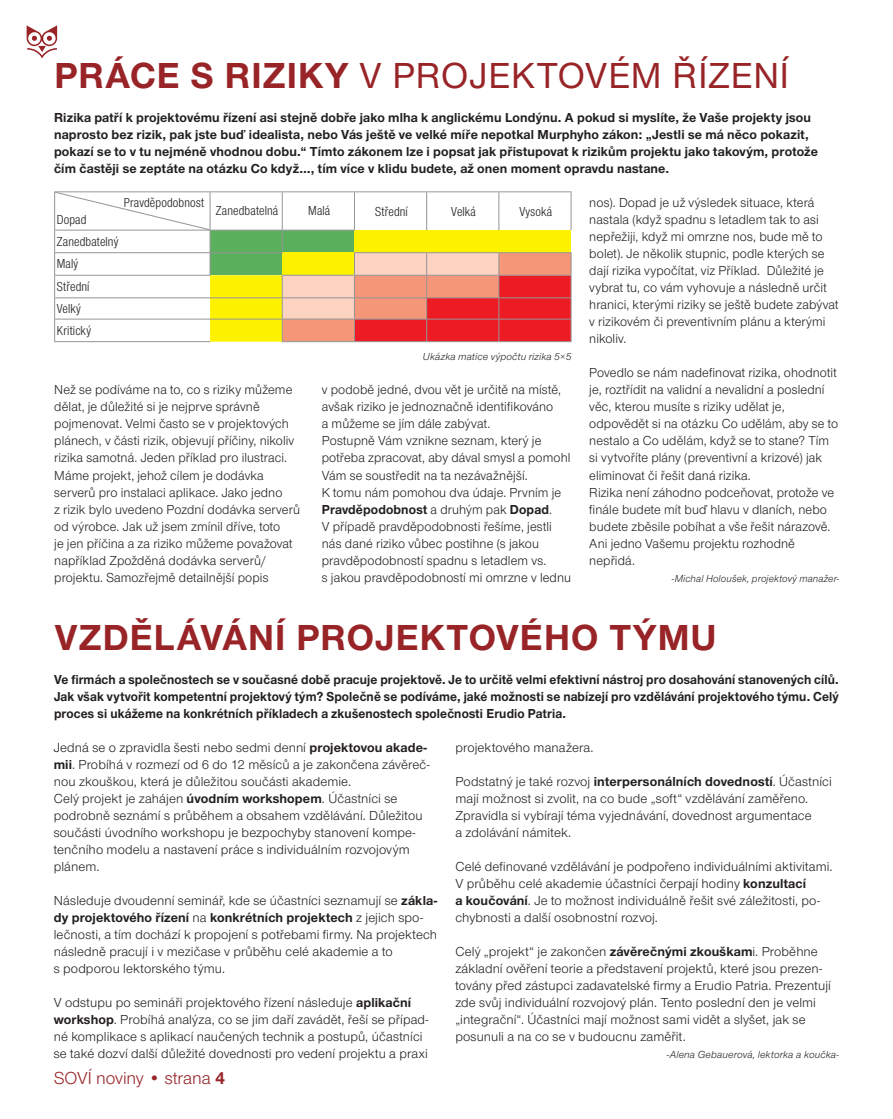
<style>
.page{position:relative;width:893px;height:1119px;background:#fff}
.page>*{position:absolute;margin:0;border:0;box-sizing:border-box;transform-origin:0 0}
.t1{font:500 37.5px "Nimbus Sans Novus TOT";letter-spacing:.02em;color:#982427}
.t2{font:700 37.5px "Nimbus Sans Novus TOT";letter-spacing:.03em;color:#982427}
.t3{font:18px "Nimbus Sans Novus TOT";color:#982427}
.t4{font:13.5px/17px "Nimbus Sans Novus TOT";letter-spacing:.01em;color:#231f20}
.t5{font:700 13.5px/17px "Nimbus Sans Novus TOT";letter-spacing:.01em;color:#231f20}
.t6{font:700 13.5px/17px "Nimbus Sans Novus TOT";letter-spacing:.01em;color:#231f20;text-align:justify;scale:.95 1}
.t7{font:13.5px/22.2px "Nimbus Sans Novus TOT Reg Con";letter-spacing:.01em;color:#231f20}
.t8{font:italic 10.5px "Nimbus Sans Novus TOT";letter-spacing:.015em;color:#231f20}
.s1{font-weight:700}
</style>
<div class="page">
<svg style="left:27px;top:25px;width:30px;height:33px"></svg>
<hr style="left:54px;top:191px;width:156px;height:1px;background:#939598">
<hr style="left:210px;top:191px;width:72px;height:1px;background:#939598">
<hr style="left:282px;top:191px;width:72px;height:1px;background:#939598">
<hr style="left:354px;top:191px;width:73px;height:1px;background:#939598">
<hr style="left:427px;top:191px;width:72px;height:1px;background:#939598">
<hr style="left:499px;top:191px;width:72px;height:1px;background:#939598">
<hr style="left:54px;top:341px;width:156px;height:1px;background:#939598">
<hr style="left:282px;top:341px;width:289px;height:1px;background:#939598">
<svg style="left:54px;top:192px;width:518px;height:149px"></svg>
<h1 class="t1" style="left:54px;top:61px;width:736px"><span class="s1">PRÁCE S RIZIKY</span> V PROJEKTOVÉM ŘÍZENÍ</h1>
<p class="t5" style="left:54px;top:110px;width:765px">Rizika patří k projektovému řízení asi stejně dobře jako mlha k anglickému Londýnu. A pokud si myslíte, že Vaše projekty jsou naprosto bez rizik, pak jste buď idealista, nebo Vás ještě ve velké míře nepotkal Murphyho zákon: „Jestli se má něco pokazit, pokazí se to v tu nejméně vhodnou dobu.“ Tímto zákonem lze i popsat jak přistupovat k rizikům projektu jako takovým, protože čím častěji se zeptáte na otázku Co když…, tím více v klidu budete, až onen moment opravdu nastane.</p>
<p class="t7" style="left:57px;top:209px;width:31px">Dopad</p>
<p class="t7" style="left:124px;top:193px;width:82px">Pravděpodobnost</p>
<p class="t7" style="left:57px;top:231px;width:63px">Zanedbatelný<br>Malý<br>Střední<br>Velký<br>Kritický</p>
<p class="t7" style="left:216px;top:201px;width:64px">Zanedbatelná</p>
<p class="t7" style="left:308px;top:201px;width:24px">Malá</p>
<p class="t7" style="left:375px;top:201px;width:34px">Střední</p>
<p class="t7" style="left:451px;top:201px;width:26px">Velká</p>
<p class="t7" style="left:519px;top:201px;width:34px">Vysoká</p>
<p class="t8" style="left:423px;top:353px;width:150px">Ukázka matice výpočtu rizika 5×5</p>
<p class="t4" style="left:54px;top:382px;width:247px">Než se podíváme na to, co s riziky můžeme dělat, je důležité si je nejprve správně pojmenovat. Velmi často se v projektových plánech, v části rizik, objevují příčiny, nikoliv rizika samotná. Jeden příklad pro ilustraci.<br>Máme projekt, jehož cílem je dodávka serverů pro instalaci aplikace. Jako jedno<br>z rizik bylo uvedeno Pozdní dodávka serverů od výrobce. Jak už jsem zmínil dříve, toto<br>je jen příčina a za riziko můžeme považovat například Zpožděná dodávka serverů/ projektu. Samozřejmě detailnější popis</p>
<p class="t4" style="left:322px;top:382px;width:251px">v podobě jedné, dvou vět je určitě na místě, avšak riziko je jednoznačně identifikováno<br>a můžeme se jím dále zabývat.<br>Postupně Vám vznikne seznam, který je potřeba zpracovat, aby dával smysl a pomohl Vám se soustředit na ta nezávažnější.<br>K tomu nám pomohou dva údaje. Prvním je <span class="s1">Pravděpodobnost</span> a druhým pak <span class="s1">Dopad</span>.<br>V případě pravděpodobnosti řešíme, jestli nás dané riziko vůbec postihne (s jakou pravděpodobností spadnu s letadlem vs.<br>s jakou pravděpodobností mi omrzne v lednu</p>
<p class="t4" style="left:589px;top:195px;width:251px">nos). Dopad je už výsledek situace, která nastala (když spadnu s letadlem tak to asi nepřežiji, když mi omrzne nos, bude mě to bolet). Je několik stupnic, podle kterých se dají rizika vypočítat, viz Příklad. Důležité je vybrat tu, co vám vyhovuje a následně určit hranici, kterými riziky se ještě budete zabývat v rizikovém či preventivním plánu a kterými nikoliv.</p>
<p class="t4" style="left:589px;top:365px;width:250px">Povedlo se nám nadefinovat rizika, ohodnotit je, roztřídit na validní a nevalidní a poslední věc, kterou musíte s riziky udělat je, odpovědět si na otázku Co udělám, aby se to nestalo a Co udělám, když se to stane? Tím si vytvoříte plány (preventivní a krizové) jak eliminovat či řešit daná rizika.<br>Rizika není záhodno podceňovat, protože ve finále budete mít buď hlavu v dlaních, nebo budete zběsile pobíhat a vše řešit nárazově.<br>Ani jedno Vašemu projektu rozhodně nepřidá.</p>
<p class="t8" style="left:672px;top:574px;width:169px">-Michal Holoušek, projektový manažer-</p>
<h1 class="t2" style="left:55px;top:622px;width:663px">VZDĚLÁVÁNÍ PROJEKTOVÉHO TÝMU</h1>
<p class="t6" style="left:54px;top:671px;width:828px">Ve firmách a společnostech se v současné době pracuje projektově. Je to určitě velmi efektivní nástroj pro dosahování stanovených cílů.<br>Jak však vytvořit kompetentní projektový tým? Společně se podíváme, jaké možnosti se nabízejí pro vzdělávání projektového týmu. Celý proces si ukážeme na konkrétních příkladech a zkušenostech společnosti Erudio Patria.</p>
<p class="t4" style="left:54px;top:740px;width:377px">Jedná se o zpravidla šesti nebo sedmi denní <span class="s1">projektovou akade&shy;mii</span>. Probíhá v rozmezí od 6 do 12 měsíců a je zakončena závěreč&shy;nou zkouškou, která je důležitou součásti akademie.<br>Celý projekt je zahájen <span class="s1">úvodním workshopem</span>. Účastníci se podrobně seznámí s průběhem a obsahem vzdělávání. Důležitou součásti úvodního workshopu je bezpochyby stanovení kompe&shy;tenčního modelu a nastavení práce s individuálním rozvojovým plánem.</p>
<p class="t4" style="left:54px;top:893px;width:385px">Následuje dvoudenní seminář, kde se účastníci seznamují se <span class="s1">zákla&shy;dy projektového řízení</span> na <span class="s1">konkrétních projektech</span> z jejich spo&shy;lečnosti, a tím dochází k propojení s potřebami firmy. Na projektech následně pracují i v mezičase v průběhu celé akademie a to<br>s podporou lektorského týmu.</p>
<p class="t4" style="left:54px;top:995px;width:376px">V odstupu po semináři projektového řízení následuje <span class="s1">aplikační workshop</span>. Probíhá analýza, co se jim daří zavádět, řeší se případ&shy;né komplikace s aplikací naučených technik a postupů, účastníci se také dozví další důležité dovednosti pro vedení projektu a praxi</p>
<h2 class="t3" style="left:54px;top:1070px;width:173px">SOVÍ noviny • strana <span class="s1">4</span></h2>
<p class="t4" style="left:455px;top:740px;width:140px">projektového manažera.</p>
<p class="t4" style="left:455px;top:774px;width:378px">Podstatný je také rozvoj <span class="s1">interpersonálních dovedností</span>. Účastníci mají možnost si zvolit, na co bude „soft“ vzdělávání zaměřeno.<br>Zpravidla si vybírají téma vyjednávání, dovednost argumentace<br>a zdolávání námitek.</p>
<p class="t4" style="left:455px;top:859px;width:379px">Celé definované vzdělávání je podpořeno individuálními aktivitami.<br>V průběhu celé akademie účastníci čerpají hodiny <span class="s1">konzultací<br>a koučování</span>. Je to možnost individuálně řešit své záležitosti, po&shy;chybnosti a další osobnostní rozvoj.</p>
<p class="t4" style="left:455px;top:944px;width:377px">Celý „projekt“ je zakončen <span class="s1">závěrečnými zkouškam</span>i. Proběhne základní ověření teorie a představení projektů, které jsou prezen&shy;továny před zástupci zadavatelské firmy a Erudio Patria. Prezentují zde svůj individuální rozvojový plán. Tento poslední den je velmi „integrační“. Účastníci mají možnost sami vidět a slyšet, jak se posunuli a na co se v budoucnu zaměřit.</p>
<p class="t8" style="left:667px;top:1050px;width:174px">-Alena Gebauerová, lektorka a koučka-</p>
</div>
